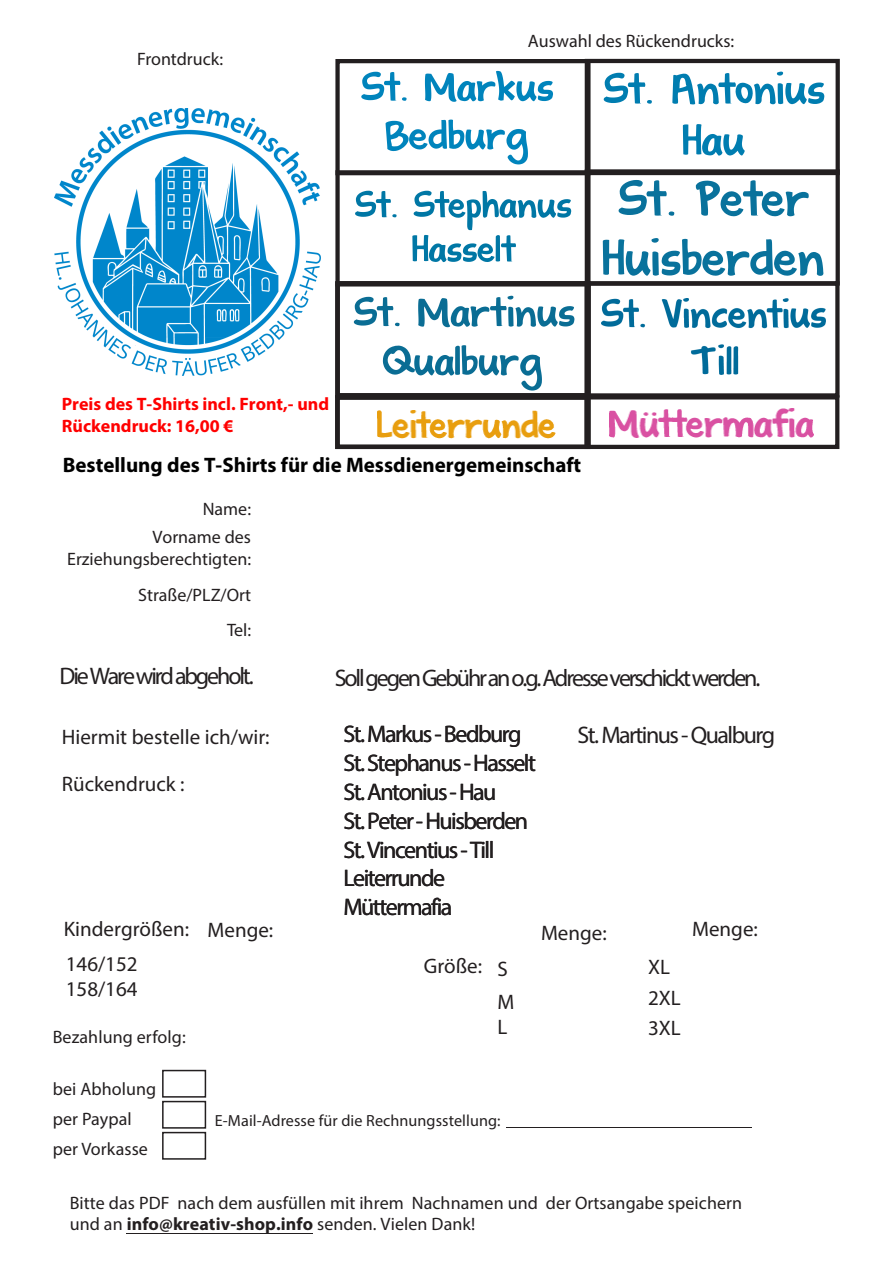
<style>
.page{position:relative;width:893px;height:1263px;background:#fff}
.page>*{position:absolute;margin:0;border:0;box-sizing:border-box;transform-origin:0 0}
.t1{font:24px/28.8px "Myriad Pro";letter-spacing:-.06em;color:#231f20}
.t2{font:24px "Myriad Pro";letter-spacing:-.09em;color:#231f20}
.t3{font:21px/30.6px "Myriad Pro";color:#231f20}
.t4{font:700 21px "Myriad Pro";color:#000}
.t5{font:18px/30px "Myriad Pro";letter-spacing:.005em;color:#231f20}
.t6{font:700 18px/21.6px "Myriad Pro";color:#f00}
.t7{font:16.2px "Myriad Pro";letter-spacing:.005em;color:#231f20}
.s1{font-weight:700}
</style>
<div class="page">
<svg style="left:604px;top:73px;width:48px;height:31px"></svg>
<svg style="left:672px;top:72px;width:152px;height:32px"></svg>
<svg style="left:683px;top:124px;width:62px;height:32px"></svg>
<svg style="left:361px;top:72px;width:46px;height:29px"></svg>
<svg style="left:425px;top:71px;width:128px;height:31px"></svg>
<svg style="left:386px;top:120px;width:142px;height:44px"></svg>
<svg style="left:355px;top:191px;width:42px;height:26px"></svg>
<svg style="left:412px;top:191px;width:159px;height:71px"></svg>
<svg style="left:618px;top:180px;width:56px;height:36px"></svg>
<svg style="left:696px;top:180px;width:113px;height:36px"></svg>
<svg style="left:603px;top:238px;width:220px;height:38px"></svg>
<svg style="left:354px;top:297px;width:46px;height:29px"></svg>
<svg style="left:418px;top:296px;width:156px;height:31px"></svg>
<svg style="left:383px;top:345px;width:159px;height:46px"></svg>
<div style="left:335px;top:59px;width:255px;height:116px;border:4px solid #231f20"></div>
<div style="left:335px;top:170px;width:255px;height:116px;border:4px solid #231f20"></div>
<div style="left:585px;top:59px;width:255px;height:116px;border:4px solid #231f20"></div>
<div style="left:585px;top:169px;width:255px;height:117px;border:4px solid #231f20"></div>
<div style="left:162px;top:1070px;width:44px;height:27px;border:2px solid #231f20"></div>
<div style="left:162px;top:1101px;width:44px;height:28px;border:2px solid #231f20"></div>
<hr style="left:506px;top:1127px;width:246px;height:1px;background:#231f20">
<div style="left:162px;top:1132px;width:44px;height:28px;border:2px solid #231f20"></div>
<hr style="left:127px;top:1233px;width:186px;height:1px;background:#231f20">
<img style="left:601px;top:299px;width:225px;height:76px">
<div style="left:335px;top:395px;width:255px;height:54px;border:4px solid #231f20"></div>
<div style="left:335px;top:281px;width:255px;height:117px;border:4px solid #231f20"></div>
<div style="left:584px;top:395px;width:255px;height:54px;border:4px solid #231f20"></div>
<div style="left:584px;top:281px;width:255px;height:117px;border:4px solid #231f20"></div>
<img style="left:610px;top:408px;width:204px;height:30px">
<img style="left:377px;top:410px;width:179px;height:29px">
<img style="left:54px;top:109px;width:266px;height:267px">
<p class="t5" style="left:137px;top:44px;width:88px">Frontdruck:</p>
<p class="t5" style="left:528px;top:25px;width:208px">Auswahl des Rückendrucks:</p>
<p class="t6" style="left:62px;top:393px;width:269px">Preis des T-Shirts incl. Front,- und<br>Rückendruck: 16,00 €</p>
<p class="t4" style="left:63px;top:451px;width:520px">Bestellung des T-Shirts für die Messdienergemeinschaft</p>
<p class="t5" style="left:152px;top:495px;width:100px;line-height:27.8px;text-align:right">Name:<br>Vorname des</p>
<p class="t5" style="left:67px;top:540px;width:185px;line-height:36.6px;text-align:right">Erziehungsberechtigten:<br>Straße/PLZ/Ort</p>
<p class="t5" style="left:227px;top:615px;width:25px">Tel:</p>
<h1 class="t2" style="left:60px;top:661px;width:196px">Die Ware wird abgeholt.</h1>
<h1 class="t2" style="left:335px;top:663px;width:427px">Sollgegen Gebühr an o.g.Adresse verschickt werden.</h1>
<h1 class="t1" style="left:343px;top:719px;width:194px">St. Markus - Bedburg<br>St. Stephanus - Hasselt<br>St. Antonius - Hau<br>St.Peter - Huisberden<br>St. Vincentius - Till<br>Leiterrunde<br>Müttermafia</h1>
<h1 class="t1" style="left:577px;top:720px;width:199px">St. Martinus - Qualburg</h1>
<p class="t3" style="left:62px;top:721px;width:209px">Hiermit bestelle ich/wir:</p>
<p class="t3" style="left:62px;top:768px;width:124px">Rückendruck :</p>
<p class="t3" style="left:64px;top:913px;width:211px">Kindergrößen: Menge:</p>
<p class="t3" style="left:541px;top:917px;width:67px">Menge:</p>
<p class="t3" style="left:66px;top:951px;width:73px;line-height:25.2px">146/152<br>158/164</p>
<p class="t3" style="left:497px;top:952px;width:18px;line-height:33px">S<br>M</p>
<p class="t3" style="left:497px;top:1011px;width:11px">L</p>
<p class="t3" style="left:424px;top:950px;width:60px">Größe:</p>
<p class="t5" style="left:53px;top:1021px;width:135px">Bezahlung erfolg:</p>
<p class="t5" style="left:53px;top:1073px;width:105px">bei Abholung per Paypal per Vorkasse</p>
<p class="t7" style="left:215px;top:1110px;width:287px">E-Mail-Adresse für die Rechnungsstellung:</p>
<p class="t3" style="left:648px;top:951px;width:34px">XL<br>2XL<br>3XL</p>
<p class="t3" style="left:692px;top:913px;width:67px">Menge:</p>
<p class="t5" style="left:70px;top:1192px;width:674px;line-height:20.9px">Bitte das PDF nach dem ausfüllen mit ihrem Nachnamen und der Ortsangabe speichern und an <span class="s1">info@kreativ-shop.info</span> senden. Vielen Dank!</p>
</div>
